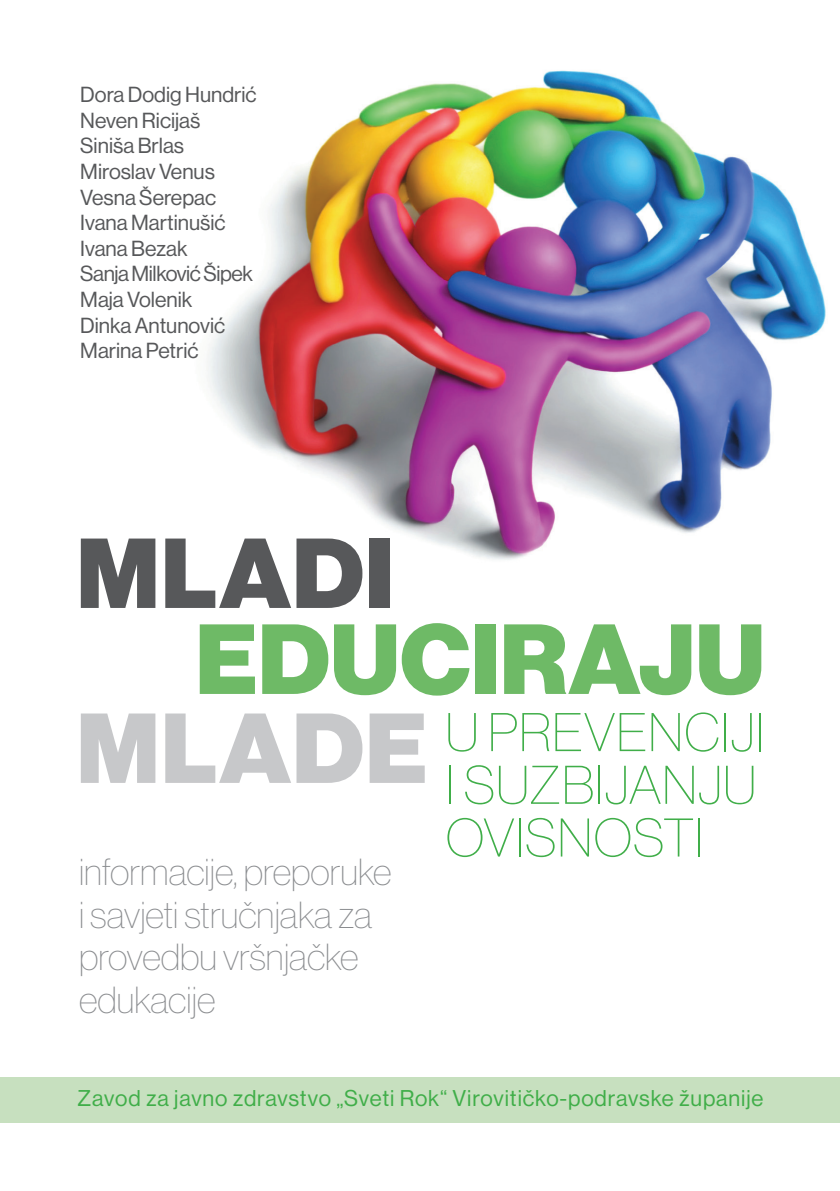
<style>
.page{position:relative;width:840px;height:1191px;background:#fff}
.page>*{position:absolute;margin:0;border:0;box-sizing:border-box;transform-origin:0 0}
.t1{font:97.2px "N Haas Grotesk DS Pro 95 Blk";letter-spacing:.005em;color:#6eba66}
.t2{font:97px "N Haas Grotesk DS Pro 95 Blk";letter-spacing:.015em;color:#57585a}
.t3{font:97px "N Haas Grotesk DS Pro 95 Blk";letter-spacing:.015em;color:#c7c8ca}
.t4{font:53.2px/52.6px "N Haas Grotesk DS Pro 25 Th";letter-spacing:.015em;color:#40ae49}
.t5{font:36.8px/42.6px "N Haas Grotesk DS Pro 25 Th";color:#8a8c8f}
.t6{font:22.4px "N Haas Grotesk DS Pro 55 Rg";letter-spacing:.04em;color:#40ae49}
.t7{font:21.4px/25.6px "N Haas Grotesk DS Pro 55 Rg";color:#57585a}
</style>
<div class="page">
<div style="left:0;top:1077px;width:839px;height:46px;background:#c7e0bf"></div>
<img style="left:207px;top:70px;width:619px;height:490px">
<p class="t7" style="left:80px;top:82px;width:178px">Dora Dodig Hundrić<br>Neven Ricijaš<br>Siniša Brlas<br>Miroslav Venus<br>Vesna Šerepac<br>Ivana Martinušić<br>Ivana Bezak<br>Sanja Milković Šipek<br>Maja Volenik<br>Dinka Antunović<br>Marina Petrić</p>
<h2 class="t2" style="left:77px;top:517px;width:319px">MLADI</h2>
<h1 class="t1" style="left:195px;top:602px;width:570px">EDUCIRAJU</h1>
<h3 class="t4" style="left:445px;top:706px;width:320px">U PREVENCIJI<br>I SUZBIJANJU<br>OVISNOSTI</h3>
<h2 class="t3" style="left:77px;top:691px;width:352px">MLADE</h2>
<h3 class="t5" style="left:79px;top:850px;width:314px">informacije, preporuke i savjeti stručnjaka za provedbu vršnjačke edukacije</h3>
<p class="t6" style="left:78px;top:1085px;width:687px">Zavod za javno zdravstvo „Sveti Rok“ Virovitičko-podravske županije</p>
</div>
